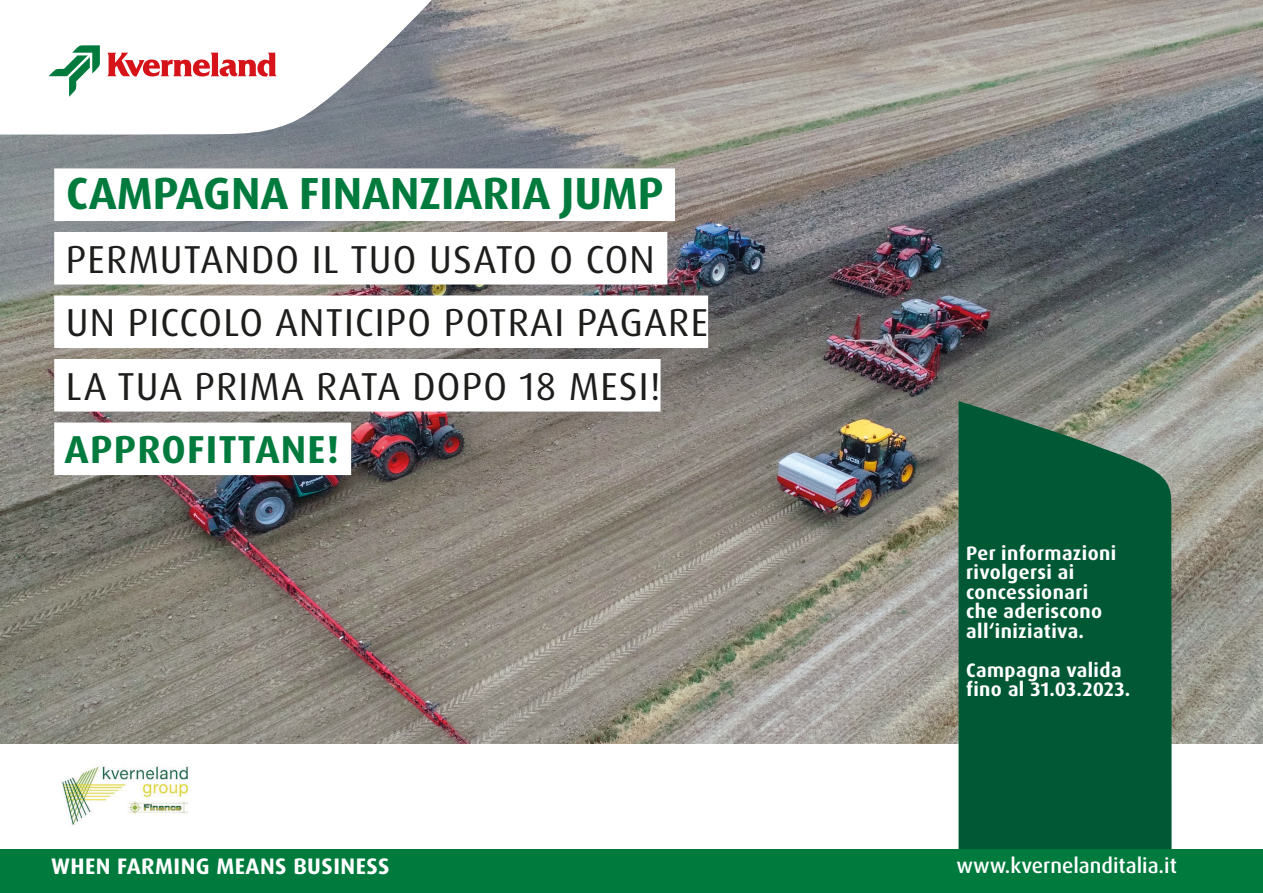
<style>
.page{position:relative;width:1263px;height:893px;background:#fff}
.page>*{position:absolute;margin:0;border:0;box-sizing:border-box;transform-origin:0 0}
.AZ-1_3-Headline_Blac{font:700 45px "Dax Pro";color:#007b3d}
.AZ-1_3-Headline_Blac-2{font:39px "Dax Pro";letter-spacing:.03em;color:#1d1d1b}
.AZ-1_3-Headline_Blac-3{font:700 39px "Dax Pro";letter-spacing:.03em;color:#007b3d}
.KV_Title_Productbroc{font:700 22.5px "Dax Pro";letter-spacing:.02em;color:#fff}
.t1{font:500 21px "Dax Pro";color:#fff}
.t2{font:700 19.5px/19.5px "Dax Pro";letter-spacing:.02em;color:#fff}
</style>
<div class="page">
<img style="left:61px;top:766px;width:128px;height:59px">
<img style="left:0;top:0;width:1263px;height:743px">
<div style="left:54px;top:168px;width:621px;height:53px;background:#fff"></div>
<div style="left:54px;top:232px;width:613px;height:53px;background:#fff"></div>
<div style="left:54px;top:295px;width:654px;height:53px;background:#fff"></div>
<div style="left:54px;top:359px;width:606px;height:53px;background:#fff"></div>
<div style="left:54px;top:422px;width:297px;height:53px;background:#fff"></div>
<div style="left:0;top:849px;width:1263px;height:44px;background:#007b3d"></div>
<svg style="left:0;top:0;width:444px;height:137px"></svg>
<svg style="left:107px;top:53px;width:170px;height:25px"></svg>
<svg style="left:49px;top:46px;width:51px;height:50px"></svg>
<svg style="left:958px;top:401px;width:215px;height:448px;background:#0d5e3c"></svg>
<p class="AZ-1_3-Headline_Blac" style="left:66px;top:165px;width:599px">CAMPAGNA FINANZIARIA JUMP</p>
<p class="AZ-1_3-Headline_Blac-2" style="left:66px;top:234px;width:590px">PERMUTANDO IL TUO USATO O CON</p>
<p class="AZ-1_3-Headline_Blac-2" style="left:66px;top:298px;width:643px">UN PICCOLO ANTICIPO POTRAI PAGARE</p>
<p class="AZ-1_3-Headline_Blac-2" style="left:66px;top:361px;width:596px">LA TUA PRIMA RATA DOPO 18 MESI!</p>
<p class="AZ-1_3-Headline_Blac-3" style="left:65px;top:425px;width:276px">APPROFITTANE!</p>
<p class="t2" style="left:966px;top:543px;width:152px">Per informazioni rivolgersi ai</p>
<p class="t2" style="left:966px;top:582px;width:124px">concessionari</p>
<p class="t2" style="left:966px;top:602px;width:138px">che aderiscono</p>
<p class="t2" style="left:966px;top:621px;width:119px">all‘iniziativa.</p>
<p class="t2" style="left:966px;top:660px;width:166px">Campagna valida fino al 31.03.2023.</p>
<p class="KV_Title_Productbroc" style="left:51px;top:851px;width:340px">WHEN FARMING MEANS BUSINESS</p>
<p class="t1" style="left:956px;top:852px;width:222px">www.kvernelanditalia.it</p>
</div>
